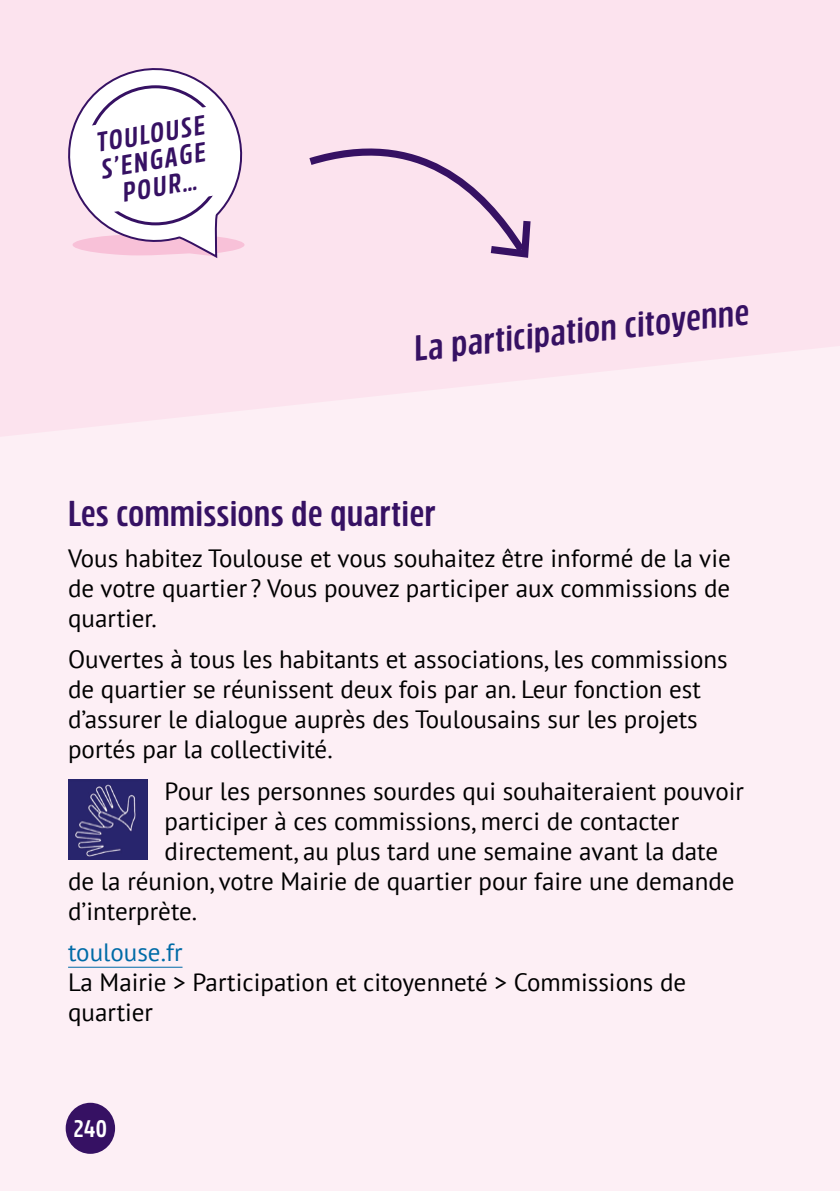
<style>
.page{position:relative;width:840px;height:1191px;background:#fff}
.page>*{position:absolute;margin:0;border:0;box-sizing:border-box;transform-origin:0 0}
.t1{font:700 36px "Rockeby Cd";letter-spacing:.02em;color:#361163}
.t2{font:italic 700 27.2px/26.6px "Rockeby Cd";color:#361163;text-align:center}
.t3{font:25px/30px "PT Sans";color:#000}
.t4{font:25px "PT Sans";color:#006ba7}
.t5{font:700 24px "Rockeby Cd";color:#fff}
</style>
<div class="page">
<div style="left:0;top:437px;width:839px;height:754px;background:#fdeff5"></div>
<svg style="left:0;top:0;width:839px;height:437px;background:#fce4ee"></svg>
<hr style="left:68px;top:966px;width:114px;height:1px;background:#006ba7">
<img style="left:68px;top:780px;width:79px;height:79px">
<svg style="left:57px;top:57px;width:199px;height:199px"></svg>
<svg style="left:301px;top:128px;width:233px;height:134px;background:#edd3e3"></svg>
<div style="left:66px;top:1102px;width:49px;height:51px;background:#361163;border-radius:50%"></div>
<p class="t2" style="left:94px;top:133px;width:111px;rotate:-10deg">TOULOUSE<br>S’ENGAGE<br>POUR…</p>
<h1 class="t1" style="left:410px;top:327px;width:338px;rotate:-6deg">La participation citoyenne</h1>
<h1 class="t1" style="left:68px;top:492px;width:369px">Les commissions de quartier</h1>
<p class="t3" style="left:68px;top:542px;width:663px;text-align:justify">Vous habitez Toulouse et vous souhaitez être informé de la vie de votre quartier ? Vous pouvez participer aux commissions de quartier.</p>
<p class="t3" style="left:68px;top:644px;width:660px">Ouvertes à tous les habitants et associations, les commissions de quartier se réunissent deux fois par an. Leur fonction est d’assurer le dialogue auprès des Toulousains sur les projets portés par la collectivité.</p>
<p class="t3" style="left:164px;top:775px;width:580px">Pour les personnes sourdes qui souhaiteraient pouvoir</p>
<p class="t3" style="left:164px;top:805px;width:516px">participer à ces commissions, merci de contacter</p>
<p class="t3" style="left:164px;top:835px;width:554px">directement, au plus tard une semaine avant la date</p>
<p class="t3" style="left:68px;top:865px;width:667px">de la réunion, votre Mairie de quartier pour faire une demande</p>
<p class="t3" style="left:68px;top:895px;width:131px">d’interprète.</p>
<p class="t4" style="left:68px;top:936px;width:116px">toulouse.fr</p>
<p class="t3" style="left:68px;top:967px;width:619px">La Mairie &gt; Participation et citoyenneté &gt; Commissions de quartier</p>
<p class="t5" style="left:74px;top:1114px;width:35px">240</p>
</div>
